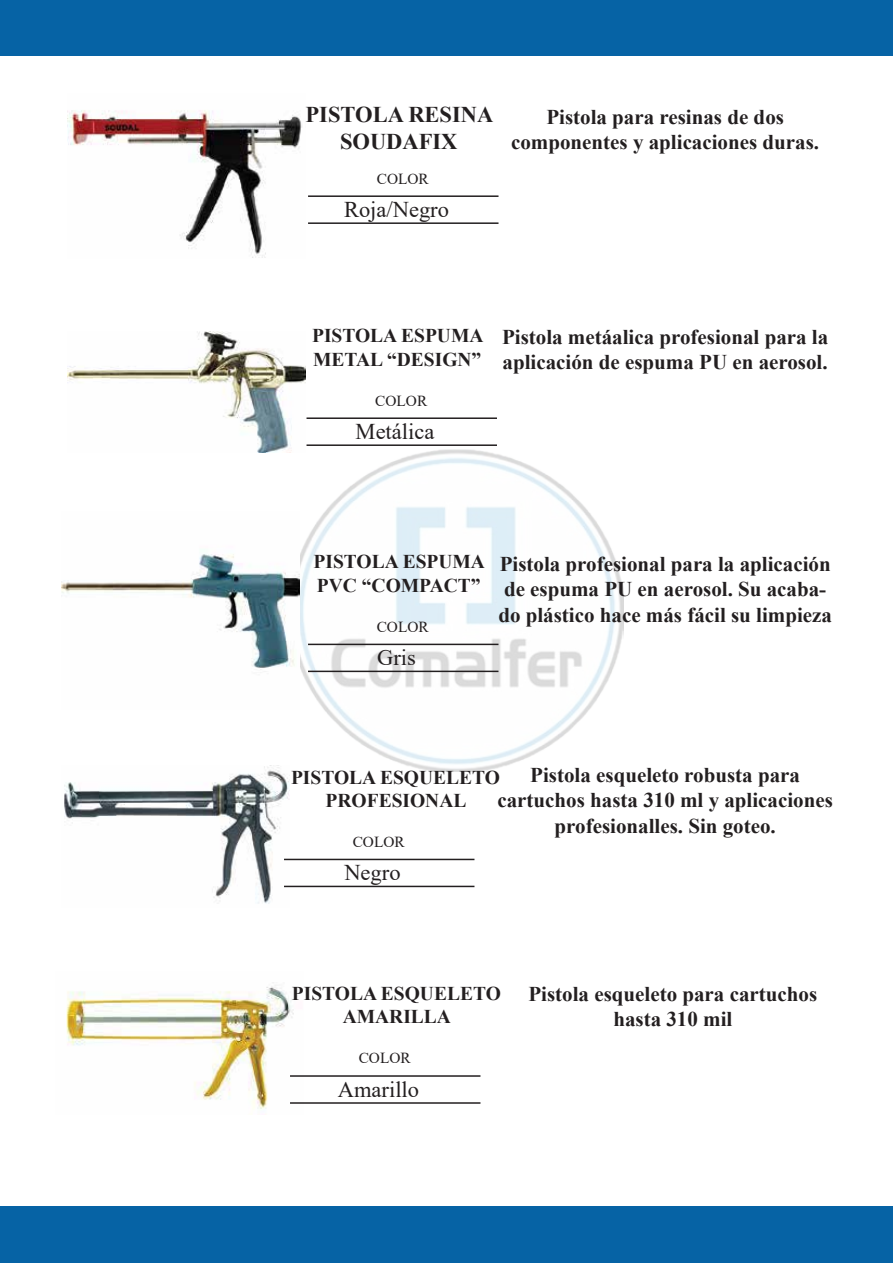
<style>
.page{position:relative;width:893px;height:1263px;background:#fff}
.page>*{position:absolute;margin:0;border:0;box-sizing:border-box;transform-origin:0 0}
.t1{font:22.5px "Times New Roman";color:#231f20}
.t2{font:700 22.5px/27px "Times New Roman";color:#231f20;text-align:center}
.t3{font:700 21px/25.2px "Times New Roman";color:#231f20;text-align:center}
.t4{font:700 19.5px/23.4px "Times New Roman";color:#231f20}
.t5{font:15.3px "Times New Roman";color:#231f20}
</style>
<div class="page">
<div style="left:0;top:0;width:893px;height:56px;background:#0663a5"></div>
<div style="left:0;top:1206px;width:893px;height:56px;background:#0663a5"></div>
<img style="left:300px;top:449px;width:323px;height:322px">
<img style="left:68px;top:110px;width:234px;height:148px">
<img style="left:67px;top:332px;width:239px;height:121px">
<img style="left:62px;top:554px;width:238px;height:116px">
<img style="left:64px;top:765px;width:225px;height:139px">
<img style="left:66px;top:982px;width:228px;height:127px">
<hr style="left:308px;top:195px;width:190px;height:2px;background:#231f20">
<hr style="left:308px;top:222px;width:190px;height:2px;background:#231f20">
<hr style="left:306px;top:417px;width:191px;height:2px;background:#231f20">
<hr style="left:306px;top:444px;width:191px;height:2px;background:#231f20">
<hr style="left:308px;top:644px;width:190px;height:1px;background:#231f20">
<hr style="left:308px;top:671px;width:190px;height:1px;background:#231f20">
<hr style="left:284px;top:859px;width:190px;height:1px;background:#231f20">
<hr style="left:284px;top:886px;width:190px;height:1px;background:#231f20">
<hr style="left:290px;top:1075px;width:190px;height:2px;background:#231f20">
<hr style="left:290px;top:1102px;width:190px;height:2px;background:#231f20">
<p class="t2" style="left:306px;top:101px;width:189px">PISTOLA RESINA<br>SOUDAFIX</p>
<p class="t5" style="left:377px;top:168px;width:54px">COLOR</p>
<p class="t1" style="left:344px;top:194px;width:106px">Roja/Negro</p>
<p class="t3" style="left:511px;top:103px;width:310px">Pistola para resinas de dos componentes y aplicaciones duras.</p>
<p class="t4" style="left:312px;top:323px;width:173px">PISTOLA ESPUMA<br>METAL “DESIGN”</p>
<p class="t5" style="left:375px;top:390px;width:54px">COLOR</p>
<p class="t1" style="left:356px;top:416px;width:80px">Metálica</p>
<p class="t3" style="left:502px;top:324px;width:328px;text-align:left">Pistola metáalica profesional para la aplicación de espuma PU en aerosol.</p>
<p class="t4" style="left:314px;top:550px;width:173px">PISTOLA ESPUMA<br>PVC “COMPACT”</p>
<p class="t5" style="left:377px;top:616px;width:54px">COLOR</p>
<p class="t1" style="left:377px;top:642px;width:40px">Gris</p>
<p class="t3" style="left:498px;top:551px;width:335px;text-align:left">Pistola profesional para la aplicación de espuma PU en aerosol. Su acaba&shy;do plástico hace más fácil su limpieza</p>
<p class="t3" style="left:497px;top:762px;width:337px">Pistola esqueleto robusta para cartuchos hasta 310 ml y aplicaciones profesionalles. Sin goteo.</p>
<p class="t4" style="left:291px;top:765px;width:211px;text-align:center">PISTOLA ESQUELETO<br>PROFESIONAL</p>
<p class="t5" style="left:353px;top:831px;width:54px">COLOR</p>
<p class="t1" style="left:344px;top:857px;width:58px">Negro</p>
<p class="t4" style="left:292px;top:981px;width:211px;text-align:center">PISTOLA ESQUELETO<br>AMARILLA</p>
<p class="t5" style="left:359px;top:1047px;width:54px">COLOR</p>
<p class="t1" style="left:338px;top:1073px;width:83px">Amarillo</p>
<p class="t3" style="left:528px;top:981px;width:290px">Pistola esqueleto para cartuchos hasta 310 mil</p>
</div>
